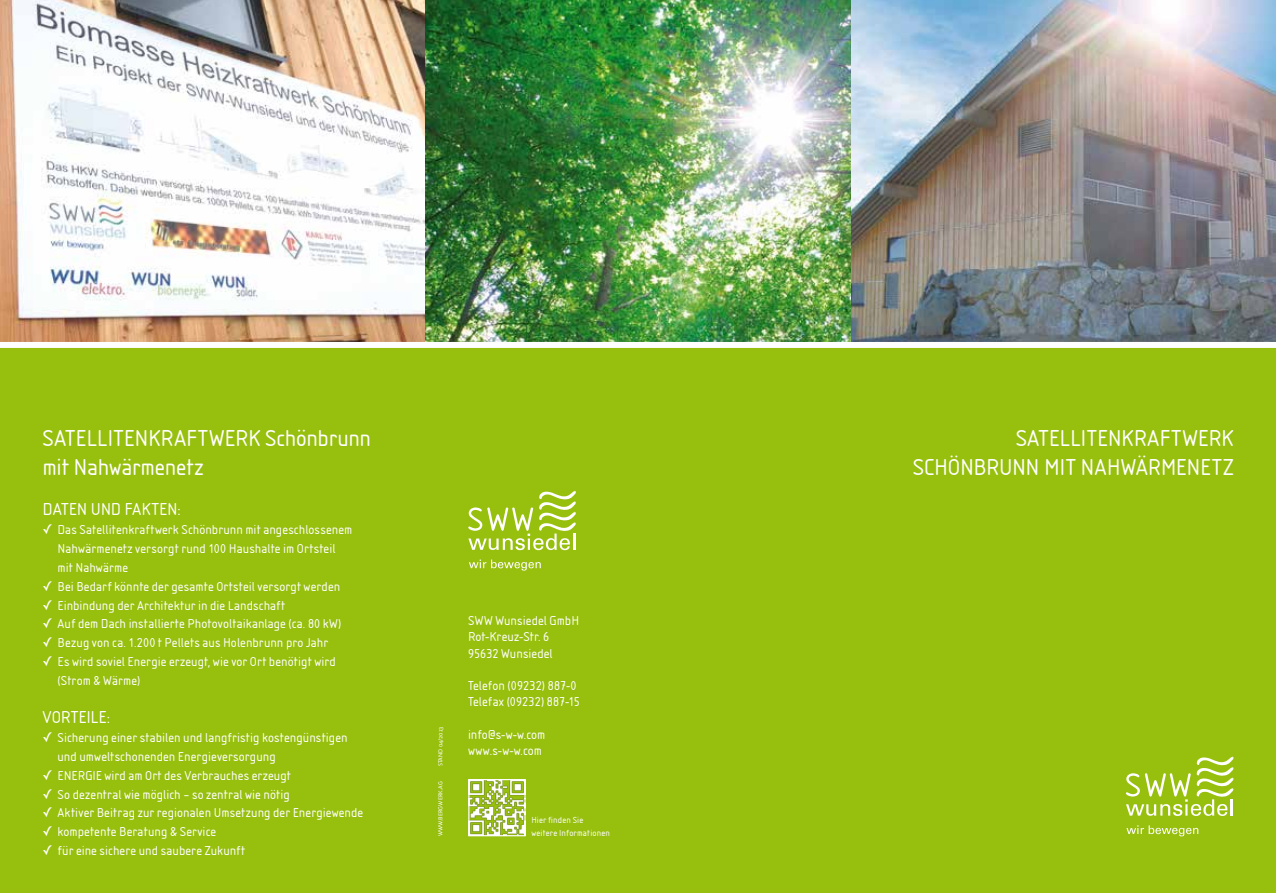
<style>
.page{position:relative;width:1276px;height:893px;background:#fff}
.page>*{position:absolute;margin:0;border:0;box-sizing:border-box;transform-origin:0 0}
.t1{font:24px/28.8px "Isonorm";color:#fff;text-align:right}
.t2{font:18px "Isonorm";color:#fff}
.t3{font:13.5px/16.2px "Isonorm";letter-spacing:.01em;color:#fff}
.t4{font:9.3px/12.9px "Isonorm";letter-spacing:.02em;color:#fff}
.t5{font:6px "Anivers";color:#fff}
.s1{font-family:"Lucida Grande"}
</style>
<div class="page">
<img style="left:0;top:0;width:425px;height:342px">
<img style="left:851px;top:0;width:425px;height:342px">
<img style="left:425px;top:0;width:426px;height:342px">
<div style="left:0;top:344px;width:1276px;height:549px;background:#97bf0d"></div>
<div style="left:0;top:342px;width:1276px;height:6px;background:#fff"></div>
<svg style="left:1126px;top:756px;width:107px;height:60px"></svg>
<svg style="left:1126px;top:825px;width:72px;height:11px"></svg>
<svg style="left:468px;top:491px;width:108px;height:59px"></svg>
<svg style="left:469px;top:560px;width:72px;height:11px"></svg>
<img style="left:470px;top:781px;width:53px;height:53px">
<div style="left:468px;top:779px;width:57px;height:57px;border:1px solid #fff"></div>
<h1 class="t1" style="left:43px;top:424px;width:330px;text-align:left">SATELLITENKRAFTWERK Schönbrunn mit Nahwärmenetz</h1>
<h2 class="t2" style="left:43px;top:499px;width:140px">DATEN UND FAKTEN:</h2>
<p class="t3" style="left:58px;top:520px;width:296px;line-height:18.9px;text-indent:-15px"><span class="s1">✓</span> Das Satellitenkraftwerk Schönbrunn mit angeschlossenem<br>Nahwärmenetz versorgt rund 100 Haushalte im Ortsteil mit Nahwärme</p>
<p class="t3" style="left:43px;top:578px;width:299px"><span class="s1">✓</span> Bei Bedarf könnte der gesamte Ortsteil versorgt werden</p>
<p class="t3" style="left:43px;top:597px;width:244px"><span class="s1">✓</span> Einbindung der Architektur in die Landschaft</p>
<p class="t3" style="left:43px;top:616px;width:300px"><span class="s1">✓</span> Auf dem Dach installierte Photovoltaikanlage (ca. 80 kW)</p>
<p class="t3" style="left:43px;top:635px;width:287px"><span class="s1">✓</span> Bezug von ca. 1.200 t Pellets aus Holenbrunn pro Jahr</p>
<p class="t3" style="left:58px;top:652px;width:280px;line-height:18.9px;text-indent:-15px"><span class="s1">✓</span> Es wird soviel Energie erzeugt, wie vor Ort benötigt wird (Strom &amp; Wärme)</p>
<h2 class="t2" style="left:43px;top:707px;width:69px">VORTEILE:</h2>
<p class="t3" style="left:58px;top:728px;width:292px;line-height:18.9px;text-indent:-15px"><span class="s1">✓</span> Sicherung einer stabilen und langfristig kostengünstigen und umweltschonenden Energieversorgung</p>
<p class="t3" style="left:43px;top:767px;width:250px"><span class="s1">✓</span> ENERGIE wird am Ort des Verbrauches erzeugt</p>
<p class="t3" style="left:43px;top:786px;width:249px"><span class="s1">✓</span> So dezentral wie möglich – so zentral wie nötig</p>
<p class="t3" style="left:43px;top:805px;width:322px"><span class="s1">✓</span> Aktiver Beitrag zur regionalen Umsetzung der Energiewende</p>
<p class="t3" style="left:43px;top:824px;width:175px"><span class="s1">✓</span> kompetente Beratung &amp; Service</p>
<p class="t3" style="left:43px;top:843px;width:204px"><span class="s1">✓</span> für eine sichere und saubere Zukunft</p>
<p class="t5" style="left:437px;top:766px;width:42px;rotate:-90deg">STAND 04/2013</p>
<p class="t5" style="left:437px;top:836px;width:56px;rotate:-90deg">WWW.BERGWERK.AG</p>
<p class="t3" style="left:468px;top:613px;width:113px">SWW Wunsiedel GmbH<br>Rot-Kreuz-Str. 6<br>95632 Wunsiedel</p>
<p class="t3" style="left:468px;top:678px;width:113px">Telefon (09232) 887-0<br>Telefax (09232) 887-15</p>
<p class="t3" style="left:468px;top:726px;width:79px">info@s-w-w.com www.s-w-w.com</p>
<p class="t4" style="left:531px;top:814px;width:80px">Hier finden Sie weitere Informationen</p>
<h1 class="t1" style="left:912px;top:424px;width:322px">SATELLITENKRAFTWERK<br>SCHÖNBRUNN MIT NAHWÄRMENETZ</h1>
</div>
